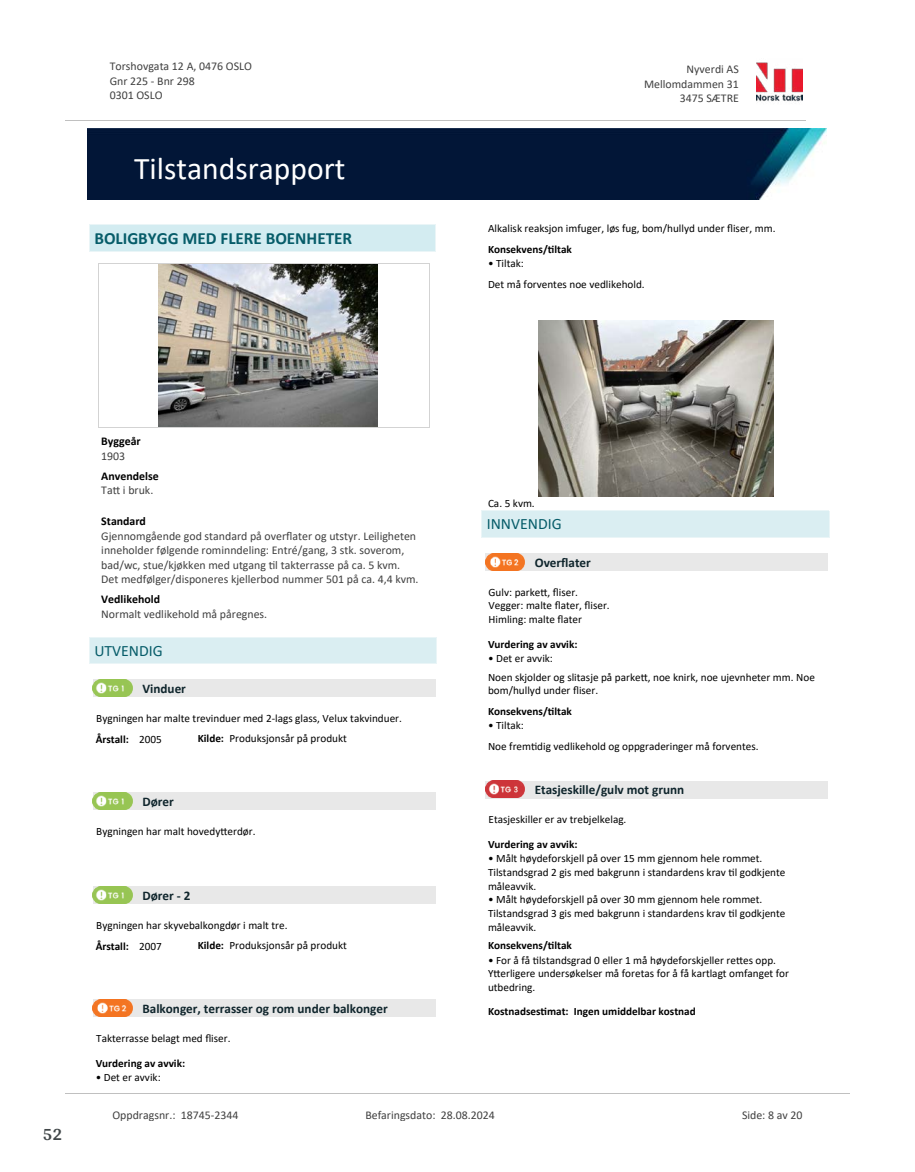
<style>
.page{position:relative;width:915px;height:1172px;background:#fff}
.page>*{position:absolute;margin:0;border:0;box-sizing:border-box;transform-origin:0 0}
.t1{font:31.65px "Calibri";color:#fff}
.t2{font:700 18px "Arya";color:#414749}
.t3{font:700 17.1px "Calibri";color:#065c69}
.t4{font:15.75px "Calibri";color:#065c69}
.t5{font:700 13.2px "Calibri";color:#0f252c}
.t6{font:11.85px/14.4px "Calibri";color:#404040}
.t7{font:700 11.85px "Calibri";color:#000}
.t8{font:11.25px/13.6px "Calibri";color:#000}
.t9{font:700 11.25px "Calibri";color:#000}
.s1{font-weight:700}
</style>
<div class="page">
<div style="left:89px;top:637px;width:347px;height:27px;background:#daeef2"></div>
<svg style="left:89px;top:638px;width:1px;height:26px"></svg>
<svg style="left:436px;top:638px;width:1px;height:26px"></svg>
<hr style="left:89px;top:637px;width:348px;height:1px;background:#eaf5f7">
<hr style="left:89px;top:664px;width:348px;height:1px;background:#eaf5f7">
<div style="left:93px;top:680px;width:342px;height:17px;background:#e8e8e8"></div>
<img style="left:93px;top:680px;width:39px;height:17px">
<div style="left:93px;top:793px;width:342px;height:17px;background:#e8e8e8"></div>
<svg style="left:97px;top:797px;width:36px;height:13px"></svg>
<img style="left:93px;top:792px;width:39px;height:17px">
<div style="left:93px;top:887px;width:342px;height:17px;background:#e8e8e8"></div>
<svg style="left:97px;top:891px;width:36px;height:13px"></svg>
<img style="left:93px;top:886px;width:39px;height:17px">
<div style="left:93px;top:1000px;width:342px;height:17px;background:#e8e8e8"></div>
<img style="left:93px;top:1000px;width:39px;height:17px">
<img style="left:158px;top:264px;width:219px;height:163px">
<hr style="left:98px;top:263px;width:1px;height:165px;background:#d3d3d3">
<hr style="left:429px;top:263px;width:1px;height:165px;background:#d3d3d3">
<hr style="left:98px;top:263px;width:331px;height:1px;background:#d3d3d3">
<hr style="left:98px;top:427px;width:331px;height:1px;background:#d3d3d3">
<div style="left:89px;top:224px;width:346px;height:28px;background:#d3ecf1"></div>
<svg style="left:89px;top:225px;width:1px;height:27px"></svg>
<svg style="left:435px;top:224px;width:1px;height:28px"></svg>
<hr style="left:89px;top:224px;width:346px;height:1px;background:#eaf5f7">
<hr style="left:89px;top:252px;width:346px;height:1px;background:#eaf5f7">
<img style="left:538px;top:320px;width:234px;height:176px">
<div style="left:481px;top:511px;width:347px;height:26px;background:#daeef2"></div>
<svg style="left:481px;top:512px;width:1px;height:25px"></svg>
<svg style="left:828px;top:512px;width:1px;height:25px"></svg>
<hr style="left:481px;top:511px;width:348px;height:1px;background:#eaf5f7">
<hr style="left:481px;top:537px;width:348px;height:1px;background:#eaf5f7">
<div style="left:485px;top:553px;width:342px;height:17px;background:#e8e8e8"></div>
<img style="left:485px;top:553px;width:39px;height:17px">
<div style="left:485px;top:781px;width:342px;height:17px;background:#e8e8e8"></div>
<svg style="left:490px;top:785px;width:35px;height:13px"></svg>
<img style="left:485px;top:781px;width:39px;height:16px">
<img style="left:756px;top:62px;width:46px;height:40px">
<hr style="left:65px;top:120px;width:740px;height:1px;background:#c0c0c0">
<img style="left:88px;top:129px;width:738px;height:71px">
<hr style="left:65px;top:1093px;width:784px;height:1px;background:#c0c0c0">
<p class="t6" style="left:110px;top:59px;width:144px">Torshovgata 12 A, 0476 OSLO<br>Gnr 225 - Bnr 298<br>0301 OSLO</p>
<p class="t6" style="left:686px;top:62px;width:54px">Nyverdi AS</p>
<p class="t6" style="left:643px;top:76px;width:96px">Mellomdammen 31</p>
<p class="t6" style="left:679px;top:91px;width:61px">3475 SÆTRE</p>
<h1 class="t1" style="left:134px;top:147px;width:213px">Tilstandsrapport</h1>
<h3 class="t3" style="left:94px;top:226px;width:259px">BOLIGBYGG MED FLERE BOENHETER</h3>
<p class="t8" style="left:488px;top:222px;width:289px">Alkalisk reaksjon imfuger, løs fug, bom/hullyd under 昀氀iser, mm.</p>
<p class="t9" style="left:488px;top:241px;width:85px">Konsekvens/琀椀ltak</p>
<p class="t8" style="left:488px;top:253px;width:158px;line-height:21px">• Tiltak:<br>Det må forventes noe vedlikehold.</p>
<h2 class="t2" style="left:43px;top:1123px;width:21px">52</h2>
<p class="t7" style="left:101px;top:433px;width:41px">Byggeår</p>
<p class="t6" style="left:101px;top:448px;width:26px">1903</p>
<p class="t7" style="left:101px;top:467px;width:59px">Anvendelse</p>
<p class="t6" style="left:101px;top:483px;width:53px">Ta琀琀 i bruk.</p>
<p class="t7" style="left:101px;top:513px;width:46px">Standard</p>
<p class="t6" style="left:101px;top:528px;width:318px">Gjennomgående god standard på over昀氀ater og utstyr. Leiligheten inneholder følgende rominndeling: Entré/gang, 3 stk. soverom, bad/wc, stue/kjøkken med utgang 琀椀l takterrasse på ca. 5 kvm.<br>Det medfølger/disponeres kjellerbod nummer 501 på ca. 4,4 kvm.</p>
<p class="t7" style="left:101px;top:591px;width:60px">Vedlikehold</p>
<p class="t6" style="left:101px;top:606px;width:167px">Normalt vedlikehold må påregnes.</p>
<h3 class="t4" style="left:94px;top:639px;width:70px">UTVENDIG</h3>
<p class="t5" style="left:142px;top:679px;width:45px">Vinduer</p>
<p class="t8" style="left:96px;top:708px;width:308px;line-height:20.4px">Bygningen har malte trevinduer med 2-lags glass, Velux takvinduer.<br><span class="s1">Årstall:</span> 2005</p>
<p class="t8" style="left:198px;top:731px;width:151px"><span class="s1">Kilde:</span> Produksjonsår på produkt</p>
<p class="t5" style="left:142px;top:792px;width:33px">Dører</p>
<p class="t8" style="left:96px;top:824px;width:161px">Bygningen har malt hovedy琀琀erdør.</p>
<p class="t5" style="left:142px;top:886px;width:50px">Dører - 2</p>
<p class="t8" style="left:96px;top:915px;width:193px;line-height:20.4px">Bygningen har skyvebalkongdør i malt tre.<br><span class="s1">Årstall:</span> 2007</p>
<p class="t8" style="left:198px;top:938px;width:151px"><span class="s1">Kilde:</span> Produksjonsår på produkt</p>
<p class="t5" style="left:142px;top:999px;width:247px">Balkonger, terrasser og rom under balkonger</p>
<p class="t8" style="left:96px;top:1031px;width:136px">Takterrasse belagt med 昀氀iser.</p>
<p class="t9" style="left:96px;top:1055px;width:91px">Vurdering av avvik:</p>
<p class="t8" style="left:96px;top:1070px;width:66px">• Det er avvik:</p>
<p class="t8" style="left:488px;top:496px;width:48px">Ca. 5 kvm.</p>
<h3 class="t4" style="left:486px;top:513px;width:76px">INNVENDIG</h3>
<p class="t5" style="left:534px;top:553px;width:58px">Over昀氀ater</p>
<p class="t8" style="left:488px;top:585px;width:123px">Gulv: parke琀琀, 昀氀iser.<br>Vegger: malte 昀氀ater, 昀氀iser.<br>Himling: malte 昀氀ater</p>
<p class="t9" style="left:488px;top:636px;width:91px">Vurdering av avvik:</p>
<p class="t8" style="left:488px;top:649px;width:328px;line-height:18.5px">• Det er avvik:<br>Noen skjolder og slitasje på parke琀琀, noe knirk, noe ujevnheter mm. Noe</p>
<p class="t8" style="left:488px;top:683px;width:112px">bom/hullyd under 昀氀iser.</p>
<p class="t9" style="left:488px;top:703px;width:85px">Konsekvens/琀椀ltak</p>
<p class="t8" style="left:488px;top:714px;width:272px;line-height:21px">• Tiltak:<br>Noe frem琀椀dig vedlikehold og oppgraderinger må forventes.</p>
<p class="t5" style="left:534px;top:780px;width:151px">Etasjeskille/gulv mot grunn</p>
<p class="t8" style="left:488px;top:812px;width:139px">Etasjeskiller er av trebjelkelag.</p>
<p class="t9" style="left:488px;top:836px;width:91px">Vurdering av avvik:</p>
<p class="t8" style="left:488px;top:851px;width:299px">• Målt høydeforskjell på over 15 mm gjennom hele rommet.<br>Tilstandsgrad 2 gis med bakgrunn i standardens krav 琀椀l godkjente måleavvik.</p>
<p class="t8" style="left:488px;top:892px;width:299px">• Målt høydeforskjell på over 30 mm gjennom hele rommet.<br>Tilstandsgrad 3 gis med bakgrunn i standardens krav 琀椀l godkjente måleavvik.</p>
<p class="t9" style="left:488px;top:937px;width:85px">Konsekvens/琀椀ltak</p>
<p class="t8" style="left:488px;top:953px;width:302px">• For å få 琀椀lstandsgrad 0 eller 1 må høydeforskjeller re琀琀es opp.<br>Y琀琀erligere undersøkelser må foretas for å få kartlagt omfanget for utbedring.</p>
<p class="t9" style="left:488px;top:1003px;width:209px">Kostnadses琀椀mat: Ingen umiddelbar kostnad</p>
<p class="t6" style="left:112px;top:1107px;width:127px">Oppdragsnr.: 18745-2344</p>
<p class="t6" style="left:365px;top:1107px;width:131px">Befaringsdato: 28.08.2024</p>
<p class="t6" style="left:741px;top:1107px;width:62px">Side: 8 av 20</p>
</div>
